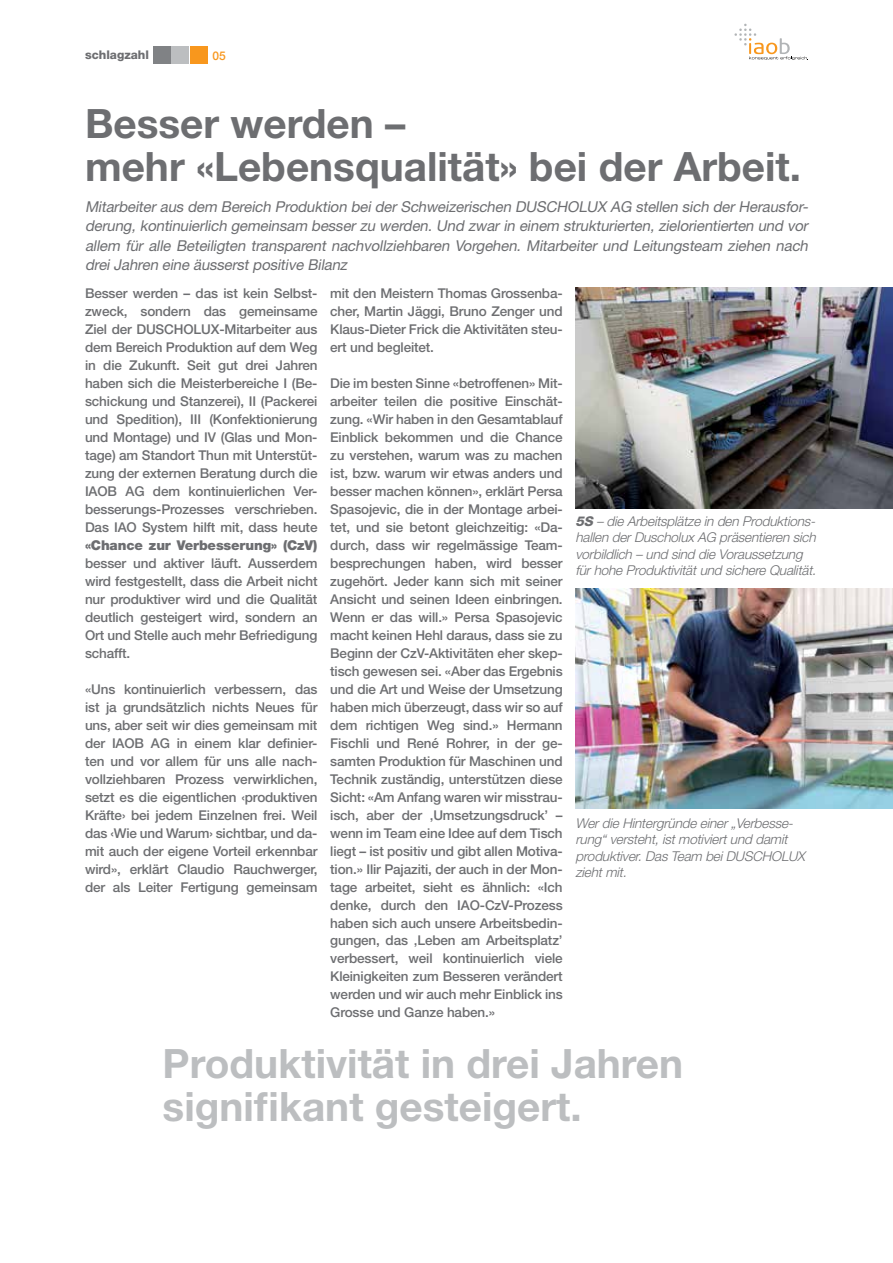
<style>
.page{position:relative;width:893px;height:1263px;background:#fff}
.page>*{position:absolute;margin:0;border:0;box-sizing:border-box;transform-origin:0 0}
.t1{font:700 40.5px/43.5px "Helvetica Neue";color:#bcbec0}
.t2{font:700 40.5px/43.5px "Helvetica Neue";color:#6d6e71}
.t3{font:italic 15px/19.5px "Helvetica Neue";color:#6d6e71;text-align:justify}
.t4{font:500 13.5px/18px "Helvetica Neue";letter-spacing:-.01em;color:#6d6e71;text-align:justify}
.t5{font:italic 300 13.5px/16.5px "Helvetica Neue";color:#6d6e71}
.t6{font:900 13.5px "Helvetica Neue";letter-spacing:-.01em;color:#6d6e71}
.t7{font:800 12px "Helvetica Neue";color:#6d6e71}
.t8{font:500 12px "Helvetica Neue";color:#f8971d}
.s1{font-weight:800}
</style>
<div class="page">
<svg style="left:734px;top:24px;width:74px;height:36px"></svg>
<div style="left:190px;top:46px;width:17px;height:17px;background:#f8971d"></div>
<div style="left:153px;top:46px;width:17px;height:17px;background:#808285"></div>
<div style="left:172px;top:46px;width:17px;height:17px;background:#bcbec0"></div>
<img style="left:575px;top:287px;width:318px;height:221px">
<img style="left:575px;top:588px;width:318px;height:220px">
<p class="t7" style="left:85px;top:48px;width:66px">schlagzahl</p>
<p class="t8" style="left:213px;top:48px;width:15px">05</p>
<h1 class="t2" style="left:85px;top:101px;width:718px">Besser werden –<br>mehr «Lebensqualität» bei der Arbeit.</h1>
<p class="t3" style="left:85px;top:196px;width:727px">Mitarbeiter aus dem Bereich Produktion bei der Schweizerischen Duscholux AG stellen sich der Herausfor&shy;derung, kontinuierlich gemeinsam besser zu werden. Und zwar in einem strukturierten, zielorientierten und vor allem für alle Beteiligten transparent nachvollziehbaren Vorgehen. Mitarbeiter und Leitungsteam ziehen nach dreiJahren eine äusserstpositive Bilanz</p>
<p class="t4" style="left:330px;top:284px;width:234px">mit den Meistern Thomas Grossenba&shy;cher, Martin Jäggi, Bruno Zenger und Klaus-Dieter Frick die Aktivitäten steu&shy;ert und begleitet.</p>
<p class="t4" style="left:330px;top:374px;width:234px">Die im besten Sinne «betroffenen» Mit&shy;arbeiter teilen die positive Einschät&shy;zung. «Wir haben in den Gesamtablauf Einblick bekommen und die Chance zu verstehen, warum was zu machen ist, bzw. warum wir etwas anders und besser machen können», erklärt Persa Spasojevic, die in der Montage arbei&shy;tet, und sie betont gleichzeitig: «Da&shy;durch, dass wir regelmässige Team&shy;besprechungen haben, wird besser zugehört. Jeder kann sich mit seiner Ansicht und seinen Ideen einbringen.<br>Wenn er das will.» Persa Spasojevic macht keinen Hehl daraus, dass sie zu Beginn der CzV-Aktivitäten eher skep&shy;tisch gewesen sei. «Aber das Ergebnis und die Art und Weise der Umsetzung haben mich überzeugt, dass wir so auf dem richtigen Weg sind.» Hermann Fischli und René Rohrer, in der ge&shy;samten Produktion für Maschinen und Technik zuständig, unterstützen diese Sicht: «Am Anfang waren wir misstrau&shy;isch, aber der ‚Umsetzungsdruck’ – wenn im Team eine Idee auf dem Tisch liegt – ist positiv und gibt allen Motiva&shy;tion.» Ilir Pajaziti, der auch in der Mon&shy;tage arbeitet, sieht es ähnlich: «Ich denke, durch den IAO-CzV-Prozess haben sich auch unsere Arbeitsbedin&shy;gungen, das ‚Leben am Arbeitsplatz’ verbessert, weil kontinuierlich viele Kleinigkeiten zum Besseren verändert werden und wir auch mehr Einblick ins Grosse und Ganze haben.»</p>
<h1 class="t1" style="left:163px;top:1041px;width:522px">Produktivität in drei Jahren signifikant gesteigert.</h1>
<p class="t4" style="left:85px;top:284px;width:234px">Besser werden – das ist kein Selbst&shy;zweck, sondern das gemeinsame Ziel der Duscholux-Mitarbeiter aus dem Bereich Produktion auf dem Weg in die Zukunft. Seit gut drei Jahren haben sich die Meisterbereiche I (Be&shy;schickung und Stanzerei), II (Packerei und Spedition), III (Konfektionierung und Montage) und IV (Glas und Mon&shy;tage) am Standort Thun mit Unterstüt&shy;zung der externen Beratung durch die IAOB AG dem kontinuierlichen Ver&shy;besserungs-Prozesses verschrieben.<br>Das IAO System hilft mit, dass heute</p>
<p class="t6" style="left:85px;top:537px;width:234px">«Chance zur Verbesserung» (CzV)</p>
<p class="t4" style="left:85px;top:554px;width:234px">besser und aktiver läuft. Ausserdem wird festgestellt, dass die Arbeit nicht nur produktiver wird und die Qualität deutlich gesteigert wird, sondern an Ort und Stelle auch mehr Befriedigung schafft.</p>
<p class="t4" style="left:85px;top:680px;width:234px">«Uns kontinuierlich verbessern, das ist ja grundsätzlich nichts Neues für uns, aber seit wir dies gemeinsam mit der IAOB AG in einem klar definier&shy;ten und vor allem für uns alle nach&shy;vollziehbaren Prozess verwirklichen, setzt es die eigentlichen ‹produktiven Kräfte› bei jedem Einzelnen frei. Weil das ‹Wie und Warum› sichtbar, und da&shy;mit auch der eigene Vorteil erkennbar wird», erklärt Claudio Rauchwerger, der als Leiter Fertigung gemeinsam</p>
<p class="t5" style="left:575px;top:512px;width:245px"><span class="s1">5S</span> – die Arbeitsplätze in den Produktions&shy;hallen derDuscholuxAG präsentieren sich vorbildlich – und sind die Voraussetzung fürhohe Produktivitätund sichere Qualität.</p>
<p class="t5" style="left:575px;top:814px;width:234px">Werdie Hintergründe einer„Verbesse&shy;rung“versteht,istmotiviertund damit produktiver.DasTeam beiDuscholux ziehtmit.</p>
</div>
